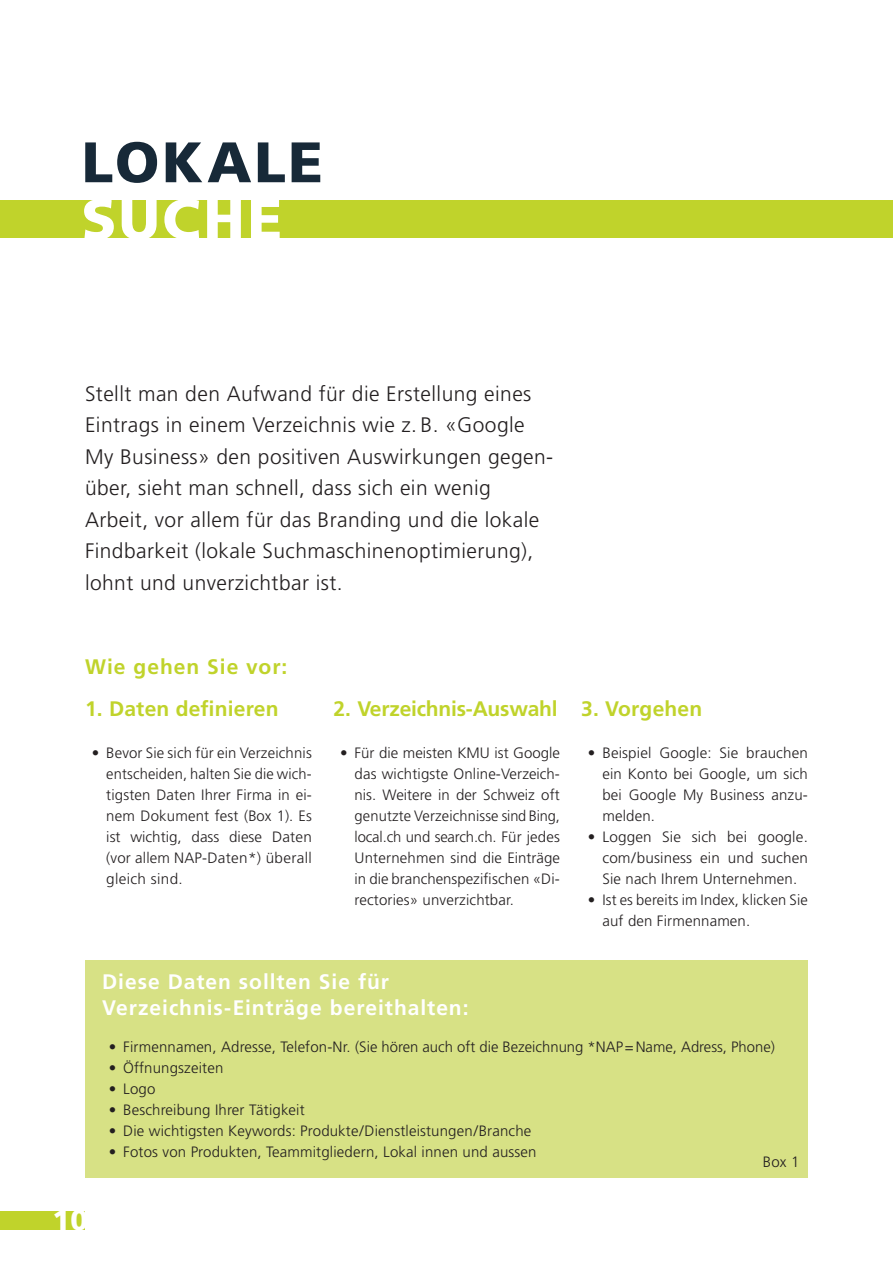
<style>
.page{position:relative;width:893px;height:1263px;background:#fff}
.page>*{position:absolute;margin:0;border:0;box-sizing:border-box;transform-origin:0 0}
.t1{font:900 57px "Frutiger LT Std";letter-spacing:.045em;color:#172938}
.t2{font:900 57px "Frutiger LT Std";letter-spacing:.05em;color:#fff}
.t3{font:900 28.5px "Frutiger LT Std";color:#fff}
.t4{font:300 21px/31.5px "Frutiger LT Std";letter-spacing:.02em;color:#231f20}
.t5{font:700 21px/26.2px "Frutiger LT Com";letter-spacing:.045em;color:#fff}
.t6{font:700 21px "Frutiger LT Std";letter-spacing:.01em;color:#c0d32b}
.t7{font:700 21px "Frutiger LT Std";letter-spacing:-.01em;color:#c0d32b}
.t8{font:700 21px "Frutiger LT Com";letter-spacing:.045em;color:#c0d32b}
.t9{font:300 15px/21px "Frutiger LT Std";letter-spacing:.01em;color:#231f20;text-align:justify}
</style>
<div class="page">
<div style="left:0;top:1211px;width:85px;height:18px;background:#c0d32b"></div>
<div style="left:0;top:201px;width:893px;height:37px;background:#c0d32b"></div>
<div style="left:85px;top:960px;width:723px;height:218px;background:#d7e185"></div>
<h1 class="t1" style="left:82px;top:128px;width:243px">LOKALE</h1>
<h1 class="t2" style="left:82px;top:185px;width:202px">SUCHE</h1>
<p class="t4" style="left:85px;top:378px;width:470px">Stellt man den Aufwand für die Erstellung eines Eintrags in einem Verzeichnis wie z. B. «Google My Business» den positiven Auswirkungen gegen&shy;über, sieht man schnell, dass sich ein wenig Arbeit, vor allem für das Branding und die lokale Findbarkeit (lokale Suchmaschinenoptimierung), lohnt und unverzichtbar ist.</p>
<h3 class="t8" style="left:85px;top:654px;width:204px">Wie gehen Sie vor:</h3>
<h3 class="t6" style="left:85px;top:696px;width:195px">1. Daten definieren</h3>
<p class="t9" style="left:106px;top:742px;width:207px;text-indent:-14px">• Bevor Sie sich für ein Verzeichnis entscheiden, halten Sie die wich&shy;tigsten Daten Ihrer Firma in ei&shy;nem Dokument fest (Box 1). Es ist wichtig, dass diese Daten (vor allem NAP-Daten*) überall gleich sind.</p>
<h3 class="t7" style="left:333px;top:696px;width:226px">2. Verzeichnis-Auswahl</h3>
<p class="t9" style="left:355px;top:742px;width:207px;text-indent:-14px">• Für die meisten KMU ist Google das wichtigste Online-Verzeich&shy;nis. Weitere in der Schweiz oft genutzte Verzeichnisse sind Bing, local.ch und search.ch. Für jedes Unternehmen sind die Einträge in die branchenspezifischen «Di&shy;rectories» unverzichtbar.</p>
<h3 class="t6" style="left:581px;top:696px;width:123px">3. Vorgehen</h3>
<p class="t9" style="left:602px;top:742px;width:207px;text-indent:-14px">• Beispiel Google: Sie brauchen ein Konto bei Google, um sich bei Google My Business anzu&shy;melden.</p>
<p class="t9" style="left:602px;top:826px;width:207px;text-indent:-14px">• Loggen Sie sich bei google. com/business ein und suchen Sie nach Ihrem Unternehmen.</p>
<p class="t9" style="left:602px;top:889px;width:207px;text-indent:-14px">• Ist es bereits im Index, klicken Sie auf den Firmennamen.</p>
<h3 class="t5" style="left:102px;top:968px;width:368px">Diese Daten sollten Sie für<br>Verzeichnis-Einträge bereithalten:</h3>
<p class="t9" style="left:109px;top:1036px;width:668px">• Firmennamen, Adresse, Telefon-Nr. (Sie hören auch oft die Bezeichnung *NAP=Name, Adress, Phone)</p>
<p class="t9" style="left:109px;top:1057px;width:116px">• Öffnungszeiten</p>
<p class="t9" style="left:109px;top:1078px;width:48px">• Logo</p>
<p class="t9" style="left:109px;top:1099px;width:197px">• Beschreibung Ihrer Tätigkeit</p>
<p class="t9" style="left:109px;top:1120px;width:424px">• Die wichtigsten Keywords: Produkte/Dienstleistungen/Branche</p>
<p class="t9" style="left:109px;top:1141px;width:429px">• Fotos von Produkten, Teammitgliedern, Lokal innen und aussen</p>
<p class="t9" style="left:763px;top:1152px;width:38px">Box 1</p>
<h2 class="t3" style="left:53px;top:1203px;width:37px">10</h2>
</div>
